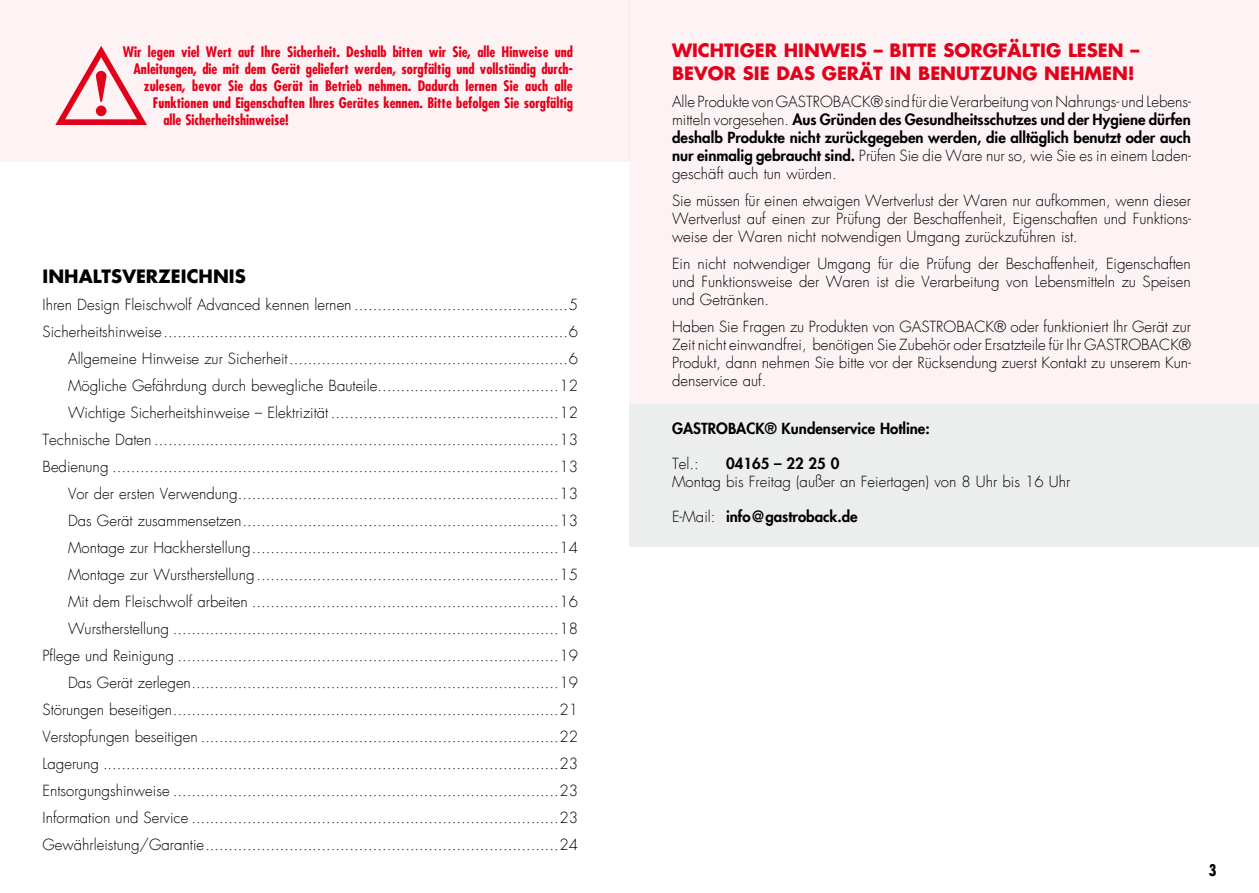
<style>
.page{position:relative;width:1259px;height:893px;background:#fff}
.page>*{position:absolute;margin:0;border:0;box-sizing:border-box;transform-origin:0 0}
.t1{font:700 18px/22.5px "Futura LT";color:#e2001a}
.t2{font:700 18px "Futura LT";color:#000}
.t3{font:700 condensed 15.75px "Futura LT";color:#000}
.t4{font:300 15px/27px "Futura LT";color:#000;text-align:justify}
.t5{font:800 15px "Futura LT";color:#000}
.t6{font:700 condensed 14.25px "Futura LT";color:#e2001a}
.s1{font-weight:800}
.s2{font-weight:300}
</style>
<div class="page">
<div style="left:0;top:0;width:629px;height:162px;background:#fdf3f4"></div>
<svg style="left:55px;top:46px;width:92px;height:79px"></svg>
<div style="left:629px;top:0;width:630px;height:404px;background:#fdf3f4"></div>
<div style="left:629px;top:404px;width:630px;height:142px;background:#eceded"></div>
<p class="t6" style="left:123px;top:43px;width:451px">Wir legen viel Wert auf Ihre Sicherheit. Deshalb bitten wir Sie, alle Hinweise und</p>
<p class="t6" style="left:133px;top:60px;width:441px">Anleitungen, die mit dem Gerät geliefert werden, sorgfältig und vollständig durch-</p>
<p class="t6" style="left:144px;top:77px;width:430px">zulesen, bevor Sie das Gerät in Betrieb nehmen. Dadurch lernen Sie auch alle</p>
<p class="t6" style="left:153px;top:94px;width:421px">Funktionen und Eigenschaften Ihres Gerätes kennen. Bitte befolgen Sie sorgfältig</p>
<p class="t6" style="left:163px;top:111px;width:127px">alle Sicherheitshinweise!</p>
<p class="t2" style="left:43px;top:265px;width:205px">INHALTSVERZEICHNIS</p>
<p class="t4" style="left:43px;top:292px;width:537px;text-align:right">Ihren Design Fleischwolf Advanced kennen lernen ..............................................5<br>Sicherheitshinweise.......................................................................................6<br>Allgemeine Hinweise zur Sicherheit............................................................6<br>Mögliche Gefährdung durch bewegliche Bauteile.......................................12<br>Wichtige Sicherheitshinweise – Elektrizität .................................................12<br>Technische Daten .......................................................................................13<br>Bedienung ................................................................................................13<br>Vor der ersten Verwendung.....................................................................13<br>Das Gerät zusammensetzen....................................................................13<br>Montage zur Hackherstellung..................................................................14<br>Montage zur Wurstherstellung.................................................................15<br>Mit dem Fleischwolf arbeiten ..................................................................16<br>Wurstherstellung ...................................................................................18<br>Pflege und Reinigung ..................................................................................19<br>Das Gerät zerlegen...............................................................................19<br>Störungen beseitigen...................................................................................21<br>Verstopfungen beseitigen .............................................................................22<br>Lagerung ..................................................................................................23<br>Entsorgungshinweise ...................................................................................23<br>Information und Service ...............................................................................23<br>Gewährleistung/Garantie............................................................................24</p>
<p class="t1" style="left:672px;top:39px;width:469px">WICHTIGER HINWEIS – BITTE SORGFÄLTIG LESEN –<br>BEVOR SIE DAS GERÄT IN BENUTZUNG NEHMEN!</p>
<p class="t4" style="left:672px;top:93px;width:520px;line-height:18px">Alle Produkte von GASTROBACK® sind für die Verarbeitung von Nahrungs- und Lebens&shy;mitteln vorgesehen. <span class="s1">Aus Gründen des Gesundheitsschutzes und der Hygiene dürfen deshalb Produkte nicht zurückgegeben werden, die alltäglich benutzt oder auch nur einmalig gebraucht sind.</span> Prüfen Sie die Ware nur so, wie Sie es in einem Laden&shy;geschäft auch tun würden.</p>
<p class="t4" style="left:672px;top:192px;width:520px;line-height:18px">Sie müssen für einen etwaigen Wertverlust der Waren nur aufkommen, wenn dieser Wertverlust auf einen zur Prüfung der Beschaffenheit, Eigenschaften und Funktions&shy;weise der Waren nicht notwendigen Umgang zurückzuführen ist.</p>
<p class="t4" style="left:672px;top:255px;width:520px;line-height:18px">Ein nicht notwendiger Umgang für die Prüfung der Beschaffenheit, Eigenschaften und Funktionsweise der Waren ist die Verarbeitung von Lebensmitteln zu Speisen und Getränken.</p>
<p class="t4" style="left:672px;top:318px;width:520px;line-height:18px">Haben Sie Fragen zu Produkten von GASTROBACK® oder funktioniert Ihr Gerät zur Zeit nicht einwandfrei, benötigen Sie Zubehör oder Ersatzteile für Ihr GASTROBACK® Produkt, dann nehmen Sie bitte vor der Rücksendung zuerst Kontakt zu unserem Kun&shy;denservice auf.</p>
<p class="t5" style="left:672px;top:418px;width:259px">GASTROBACK® Kundenservice Hotline:</p>
<p class="t4" style="left:672px;top:450px;width:28px">Tel.:</p>
<p class="t5" style="left:726px;top:453px;width:115px">04165 – 22 25 0</p>
<p class="t4" style="left:672px;top:468px;width:400px">Montag bis Freitag (außer an Feiertagen) von 8 Uhr bis 16 Uhr</p>
<p class="t5" style="left:672px;top:506px;width:187px"><span class="s2">E-Mail:</span> info@gastroback.de</p>
<p class="t3" style="left:1208px;top:860px;width:9px">3</p>
</div>
